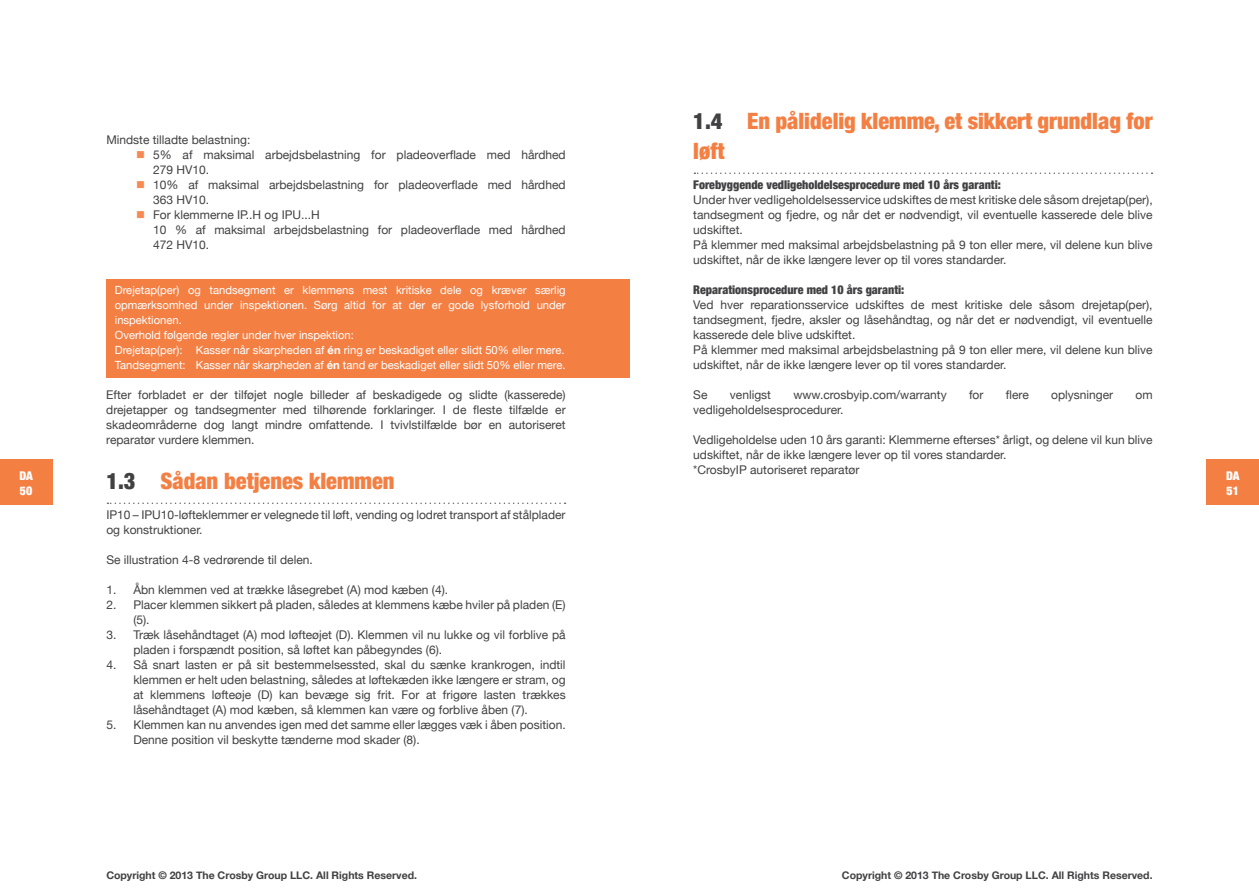
<style>
.page{position:relative;width:1259px;height:893px;background:#fff}
.page>*{position:absolute;margin:0;border:0;box-sizing:border-box;transform-origin:0 0}
.t1{font:900 condensed 22.5px/30px "Helvetica Neue";color:#f47f43}
.t2{font:12px/15px "Helvetica Neue";color:#414042}
.t3{font:900 condensed 12px "Helvetica Neue";color:#414042}
.t4{font:900 condensed 12px/14.4px "Helvetica Neue";color:#fff}
.t5{font:11.25px/15px "Helvetica Neue";color:#fff}
.t6{font:700 10.5px "Helvetica Neue";color:#414042}
.s1{font-weight:700}
.s2{color:#414042}
</style>
<div class="page">
<svg style="left:107px;top:503px;width:458px;height:1px"></svg>
<div style="left:106px;top:279px;width:523px;height:98px;background:#f47f43"></div>
<svg style="left:694px;top:173px;width:458px;height:1px"></svg>
<div style="left:1206px;top:459px;width:53px;height:45px;background:#f47f43"></div>
<div style="left:0;top:459px;width:52px;height:45px;background:#f47f43"></div>
<p class="t4" style="left:20px;top:468px;width:15px">DA<br>50</p>
<p class="t2" style="left:153px;top:131px;width:414px;text-indent:-47px">Mindste tilladte belastning:<br>5% af maksimal arbejdsbelastning for pladeoverflade med hårdhed 279 HV10.<br>10% af maksimal arbejdsbelastning for pladeoverflade med hårdhed 363 HV10.<br>For klemmerne IP..H og IPU...H<br>10 % af maksimal arbejdsbelastning for pladeoverflade med hårdhed 472 HV10.</p>
<p class="t5" style="left:115px;top:282px;width:452px">Drejetap(per) og tandsegment er klemmens mest kritiske dele og kræver særlig opmærksomhed under inspektionen. Sørg altid for at der er gode lysforhold under inspektionen.<br>Overhold følgende regler under hver inspektion:<br>Drejetap(per): Kasser når skarpheden af <span class="s1">én</span> ring er beskadiget eller slidt 50% eller mere.<br>Tandsegment: Kasser når skarpheden af <span class="s1">én</span> tand er beskadiget eller slidt 50% eller mere.</p>
<p class="t2" style="left:106px;top:386px;width:461px;text-align:justify">Efter forbladet er der tilføjet nogle billeder af beskadigede og slidte (kasserede) drejetapper og tandsegmenter med tilhørende forklaringer. I de fleste tilfælde er skadeområderne dog langt mindre omfattende. I tvivlstilfælde bør en autoriseret reparatør vurdere klemmen.</p>
<h1 class="t1" style="left:106px;top:465px;width:290px"><span class="s2">1.3</span> Sådan betjenes klemmen</h1>
<p class="t2" style="left:106px;top:506px;width:461px">IP10 – IPU10-løfteklemmer er velegnede til løft, vending og lodret transport af stålplader og konstruktioner.</p>
<p class="t2" style="left:106px;top:551px;width:208px">Se illustration 4-8 vedrørende til delen.</p>
<p class="t2" style="left:106px;top:581px;width:343px">1. Åbn klemmen ved at trække låsegrebet (A) mod kæben (4).</p>
<p class="t2" style="left:133px;top:596px;width:434px;text-indent:-27px">2. Placer klemmen sikkert på pladen, således at klemmens kæbe hviler på pladen (E) (5).</p>
<p class="t2" style="left:133px;top:626px;width:434px;text-indent:-27px">3. Træk låsehåndtaget (A) mod løfteøjet (D). Klemmen vil nu lukke og vil forblive på pladen i forspændt position, så løftet kan påbegyndes (6).</p>
<p class="t2" style="left:133px;top:656px;width:434px;text-align:justify;text-indent:-27px">4. Så snart lasten er på sit bestemmelsessted, skal du sænke krankrogen, indtil klemmen er helt uden belastning, således at løftekæden ikke længere er stram, og at klemmens løfteøje (D) kan bevæge sig frit. For at frigøre lasten trækkes låsehåndtaget (A) mod kæben, så klemmen kan være og forblive åben (7).</p>
<p class="t2" style="left:133px;top:716px;width:434px;text-indent:-27px">5. Klemmen kan nu anvendes igen med det samme eller lægges væk i åben position.<br>Denne position vil beskytte tænderne mod skader (8).</p>
<h1 class="t1" style="left:693px;top:105px;width:461px"><span class="s2">1.4</span> En pålidelig klemme, et sikkert grundlag for løft</h1>
<p class="t3" style="left:693px;top:175px;width:309px">Forebyggende vedligeholdelsesprocedure med 10 års garanti:</p>
<p class="t2" style="left:693px;top:191px;width:461px">Under hver vedligeholdelsesservice udskiftes de mest kritiske dele såsom drejetap(per), tandsegment og fjedre, og når det er nødvendigt, vil eventuelle kasserede dele blive udskiftet.<br>På klemmer med maksimal arbejdsbelastning på 9 ton eller mere, vil delene kun blive udskiftet, når de ikke længere lever op til vores standarder.</p>
<p class="t3" style="left:693px;top:280px;width:213px">Reparationsprocedure med 10 års garanti:</p>
<p class="t2" style="left:693px;top:296px;width:461px">Ved hver reparationsservice udskiftes de mest kritiske dele såsom drejetap(per), tandsegment, fjedre, aksler og låsehåndtag, og når det er nødvendigt, vil eventuelle kasserede dele blive udskiftet.<br>På klemmer med maksimal arbejdsbelastning på 9 ton eller mere, vil delene kun blive udskiftet, når de ikke længere lever op til vores standarder.</p>
<p class="t2" style="left:693px;top:386px;width:16px">Se</p>
<p class="t2" style="left:730px;top:386px;width:43px">venligst</p>
<p class="t2" style="left:793px;top:386px;width:155px">www.crosbyip.com/warranty</p>
<p class="t2" style="left:969px;top:386px;width:16px">for</p>
<p class="t2" style="left:1006px;top:386px;width:24px">flere</p>
<p class="t2" style="left:1051px;top:386px;width:64px">oplysninger</p>
<p class="t2" style="left:1135px;top:386px;width:19px">om</p>
<p class="t2" style="left:693px;top:401px;width:152px">vedligeholdelsesprocedurer.</p>
<p class="t2" style="left:693px;top:431px;width:461px">Vedligeholdelse uden 10 års garanti: Klemmerne efterses* årligt, og delene vil kun blive udskiftet, når de ikke længere lever op til vores standarder.<br>*CrosbyIP autoriseret reparatør</p>
<p class="t6" style="left:106px;top:866px;width:312px">Copyright © 2013 The Crosby Group LLC. All Rights Reserved.</p>
<p class="t6" style="left:842px;top:866px;width:312px">Copyright © 2013 The Crosby Group LLC. All Rights Reserved.</p>
<p class="t4" style="left:1226px;top:468px;width:15px">DA<br>51</p>
</div>
